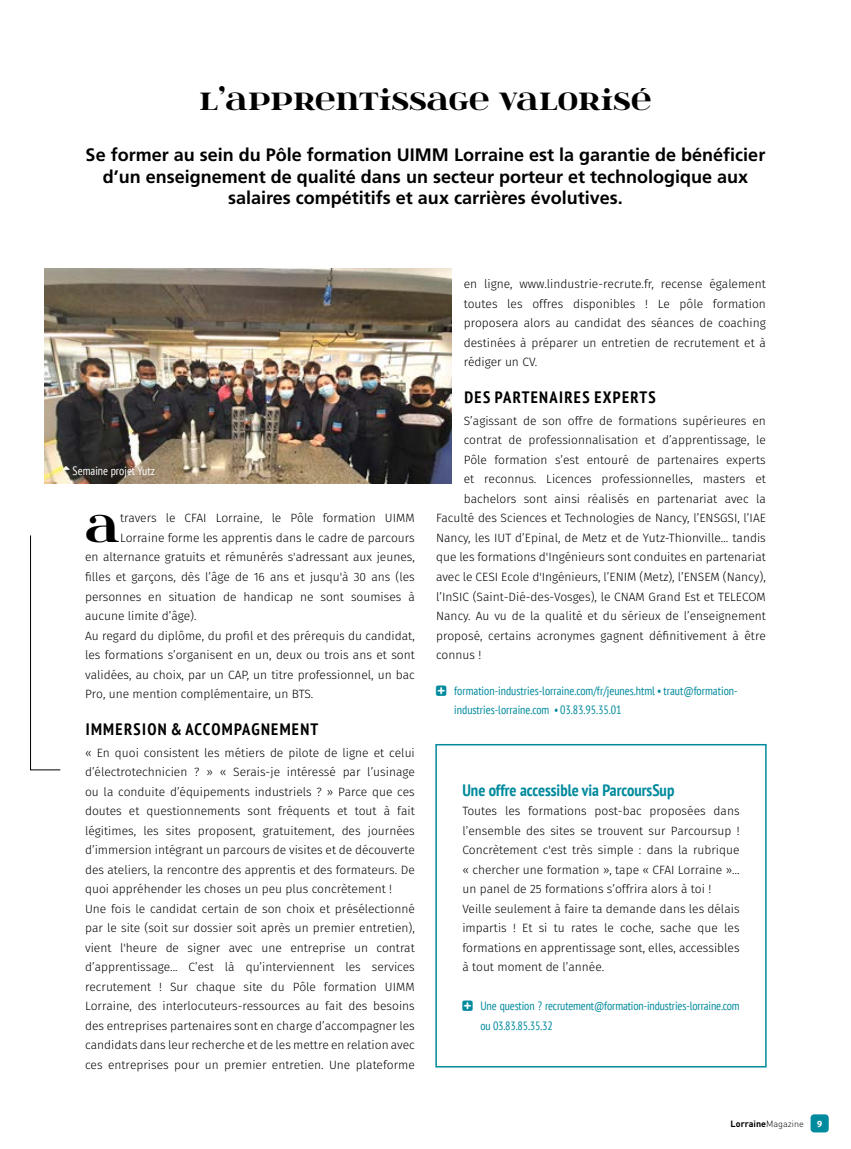
<style>
.page{position:relative;width:851px;height:1149px;background:#fff}
.page>*{position:absolute;margin:0;border:0;box-sizing:border-box;transform-origin:0 0}
.t1{font:43.95px "itsadzoke";color:#000}
.t2{font:28.5px "itsadzoke";color:#000}
.t3{font:700 18px/21.6px "Frutiger LT Std";color:#000;text-align:center}
.t4{font:700 condensed 16.5px "PT Sans";letter-spacing:.08em;color:#000}
.t5{font:700 condensed 16.5px "PT Sans";color:#008a9d}
.t6{font:300 12px/19.5px "Fira Sans";color:#000}
.t7{font:condensed 12px/19.5px "PT Sans";color:#008a9d}
.t8{font:condensed 12px "PT Sans";color:#fff}
.t9{font:700 9px "DIN Pro";color:#000}
.t10{font:700 9px "Fira Sans";color:#fff}
.s1{font-weight:300}
</style>
<div class="page">
<div style="left:810px;top:1113px;width:18px;height:19px;background:#008a9d;border-radius:4px"></div>
<img style="left:45px;top:268px;width:406px;height:215px">
<div style="left:435px;top:743px;width:331px;height:324px;border:2px solid #008a9d"></div>
<svg style="left:30px;top:535px;width:31px;height:235px"></svg>
<svg style="left:63px;top:465px;width:7px;height:4px"></svg>
<h2 class="t2" style="left:199px;top:81px;width:453px">L’APPRENTISSAGE VALORISÉ</h2>
<h3 class="t3" style="left:86px;top:144px;width:681px">Se former au sein du Pôle formation UIMM Lorraine est la garantie de bénéficier d’un enseignement de qualité dans un secteur porteur et technologique aux salaires compétitifs et aux carrières évolutives.</h3>
<p class="t8" style="left:73px;top:463px;width:84px">Semaine projet Yutz</p>
<h1 class="t1" style="left:85px;top:498px;width:36px">A</h1>
<p class="t6" style="left:120px;top:509px;width:296px">travers le CFAI Lorraine, le Pôle formation UIMM</p>
<p class="t6" style="left:120px;top:528px;width:296px">Lorraine forme les apprentis dans le cadre de parcours</p>
<p class="t6" style="left:85px;top:548px;width:331px">en alternance gratuits et rémunérés s'adressant aux jeunes,</p>
<p class="t6" style="left:85px;top:567px;width:331px">filles et garçons, dès l’âge de 16 ans et jusqu'à 30 ans (les</p>
<p class="t6" style="left:85px;top:587px;width:331px">personnes en situation de handicap ne sont soumises à</p>
<p class="t6" style="left:85px;top:606px;width:113px">aucune limite d’âge).</p>
<p class="t6" style="left:85px;top:626px;width:331px">Au regard du diplôme, du profil et des prérequis du candidat,</p>
<p class="t6" style="left:85px;top:645px;width:331px">les formations s’organisent en un, deux ou trois ans et sont</p>
<p class="t6" style="left:85px;top:665px;width:331px">validées, au choix, par un CAP, un titre professionnel, un bac</p>
<p class="t6" style="left:85px;top:684px;width:230px">Pro, une mention complémentaire, un BTS.</p>
<h3 class="t4" style="left:86px;top:717px;width:234px">IMMERSION &amp; ACCOMPAGNEMENT</h3>
<p class="t6" style="left:85px;top:743px;width:331px">« En quoi consistent les métiers de pilote de ligne et celui d’électrotechnicien ? » « Serais-je intéressé par l’usinage ou la conduite d’équipements industriels ? » Parce que ces doutes et questionnements sont fréquents et tout à fait légitimes, les sites proposent, gratuitement, des journées d’immersion intégrant un parcours de visites et de découverte des ateliers, la rencontre des apprentis et des formateurs. De quoi appréhender les choses un peu plus concrètement !<br>Une fois le candidat certain de son choix et présélectionné par le site (soit sur dossier soit après un premier entretien), vient l'heure de signer avec une entreprise un contrat d’apprentissage... C’est là qu’interviennent les services recrutement ! Sur chaque site du Pôle formation UIMM Lorraine, des interlocuteurs-ressources au fait des besoins des entreprises partenaires sont en charge d’accompagner les candidats dans leur recherche et de les mettre en relation avec ces entreprises pour un premier entretien. Une plateforme</p>
<p class="t6" style="left:463px;top:275px;width:303px;text-align:justify">en ligne, www.lindustrie-recrute.fr, recense également toutes les offres disponibles ! Le pôle formation proposera alors au candidat des séances de coaching destinées à préparer un entretien de recrutement et à rédiger un CV.</p>
<h3 class="t4" style="left:464px;top:386px;width:193px">DES PARTENAIRES EXPERTS</h3>
<p class="t6" style="left:463px;top:411px;width:303px">S’agissant de son offre de formations supérieures en</p>
<p class="t6" style="left:463px;top:431px;width:303px">contrat de professionnalisation et d’apprentissage, le</p>
<p class="t6" style="left:463px;top:450px;width:303px">Pôle formation s’est entouré de partenaires experts</p>
<p class="t6" style="left:463px;top:470px;width:303px">et reconnus. Licences professionnelles, masters et</p>
<p class="t6" style="left:463px;top:489px;width:303px">bachelors sont ainsi réalisés en partenariat avec la</p>
<p class="t6" style="left:436px;top:509px;width:331px">Faculté des Sciences et Technologies de Nancy, l’ENSGSI, l’IAE</p>
<p class="t6" style="left:436px;top:528px;width:331px">Nancy, les IUT d’Epinal, de Metz et de Yutz-Thionville… tandis</p>
<p class="t6" style="left:436px;top:548px;width:331px">que les formations d'Ingénieurs sont conduites en partenariat</p>
<p class="t6" style="left:436px;top:567px;width:331px">avec le CESI Ecole d'Ingénieurs, l’ENIM (Metz), l’ENSEM (Nancy),</p>
<p class="t6" style="left:436px;top:587px;width:331px">l’InSIC (Saint-Dié-des-Vosges), le CNAM Grand Est et TELECOM</p>
<p class="t6" style="left:436px;top:606px;width:331px">Nancy. Au vu de la qualité et du sérieux de l’enseignement</p>
<p class="t6" style="left:436px;top:626px;width:331px">proposé, certains acronymes gagnent définitivement à être</p>
<p class="t6" style="left:436px;top:645px;width:47px">connus !</p>
<p class="t7" style="left:454px;top:680px;width:285px;text-indent:-18px">☑ formation-industries-lorraine.com/fr/jeunes.html • traut@formation&shy;industries-lorraine.com • 03.83.95.35.01</p>
<h3 class="t5" style="left:462px;top:778px;width:213px">Une offre accessible via ParcoursSup</h3>
<p class="t6" style="left:462px;top:801px;width:279px">Toutes les formations post-bac proposées dans l’ensemble des sites se trouvent sur Parcoursup !<br>Concrètement c'est très simple : dans la rubrique « chercher une formation », tape « CFAI Lorraine »… un panel de 25 formations s’offrira alors à toi !<br>Veille seulement à faire ta demande dans les délais impartis ! Et si tu rates le coche, sache que les formations en apprentissage sont, elles, accessibles à tout moment de l’année.</p>
<p class="t7" style="left:480px;top:995px;width:261px;text-indent:-18px">☑ Une question ? recrutement@formation-industries-lorraine.com ou 03.83.85.35.32</p>
<p class="t9" style="left:730px;top:1115px;width:75px">Lorraine<span class="s1">Magazine</span></p>
<p class="t10" style="left:817px;top:1117px;width:7px">9</p>
</div>
